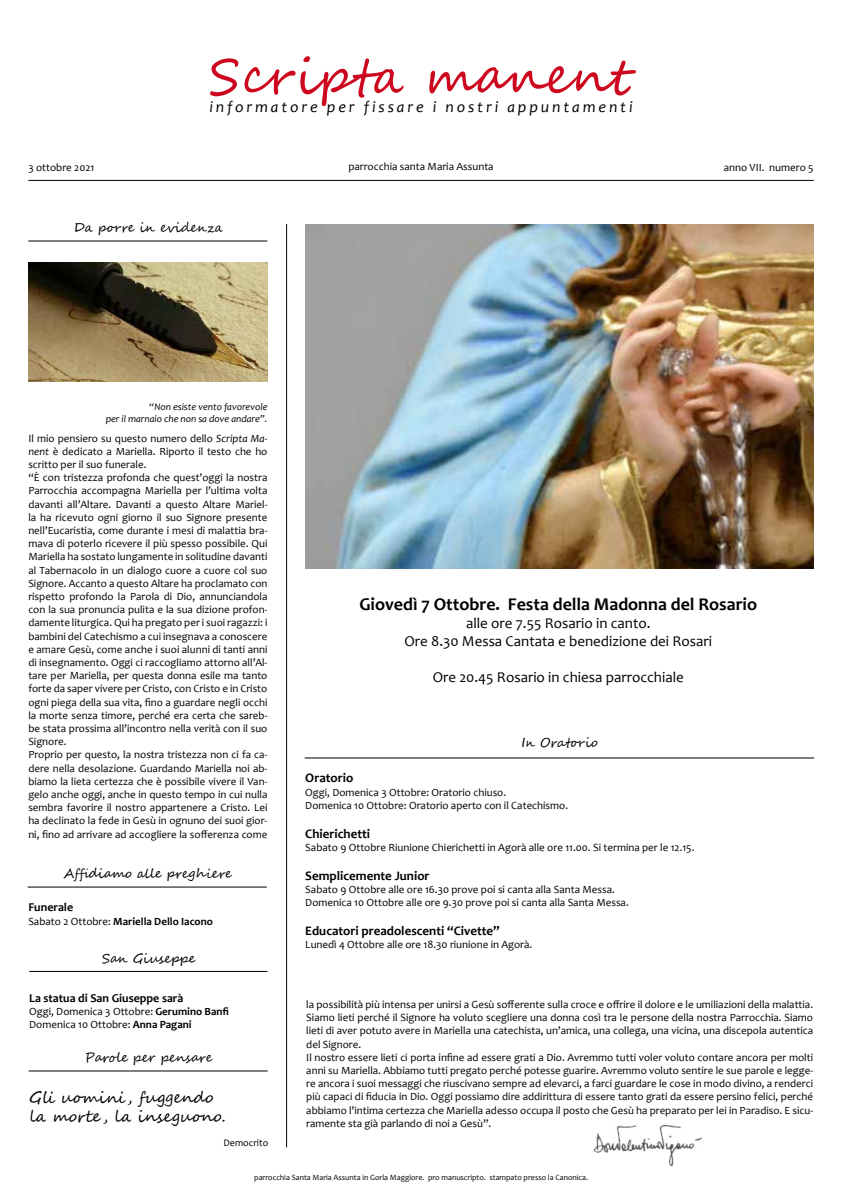
<style>
.page{position:relative;width:842px;height:1191px;background:#fff}
.page>*{position:absolute;margin:0;border:0;box-sizing:border-box;transform-origin:0 0}
.t1{font:50px "Segoe Script";letter-spacing:.01em;color:#cd071e}
.t2{font:700 18px "Candara";color:#000}
.t3{font:italic 16px "Candara";letter-spacing:.18em;color:#000}
.t4{font:16px/19.2px "Segoe Script";color:#000}
.t5{font:15px/18px "Candara";color:#000;text-align:center}
.t6{font:700 13px "Candara";color:#000}
.t7{font:13px "Segoe Script";color:#000}
.t8{font:13px "Segoe Script";letter-spacing:-.02em;color:#000}
.t9{font:700 12px "Candara";color:#000}
.t10{font:11px/13.2px "Candara";color:#000}
.t11{font:700 11px "Candara";color:#000}
.t12{font:italic 10px/12px "Candara";color:#000;text-align:right}
.t13{font:10px "Candara";color:#000}
.t14{font:8px "Candara";color:#000}
.s1{font-style:italic}
.s2{font-weight:400}
.s3{font-weight:700}
</style>
<div class="page">
<hr style="left:28px;top:180px;width:786px;height:1px;background:#000">
<hr style="left:286px;top:224px;width:1px;height:923px;background:#000">
<hr style="left:29px;top:1070px;width:239px;height:1px;background:#000">
<hr style="left:28px;top:887px;width:239px;height:1px;background:#000">
<hr style="left:28px;top:241px;width:239px;height:1px;background:#000">
<img style="left:28px;top:262px;width:239px;height:119px">
<img style="left:593px;top:1124px;width:109px;height:43px">
<hr style="left:29px;top:971px;width:238px;height:1px;background:#000">
<hr style="left:305px;top:758px;width:509px;height:1px;background:#000">
<img style="left:305px;top:224px;width:508px;height:344px">
<h1 class="t1" style="left:209px;top:36px;width:421px">Scripta manent</h1>
<h3 class="t3" style="left:209px;top:97px;width:425px">informatore per fissare i nostri appuntamenti</h3>
<p class="t10" style="left:348px;top:160px;width:147px">parrocchia santa Maria Assunta</p>
<p class="t10" style="left:28px;top:161px;width:68px">3 ottobre 2021</p>
<p class="t10" style="left:724px;top:160px;width:91px">anno VII. numero 5</p>
<p class="t7" style="left:74px;top:217px;width:151px">Da porre in evidenza</p>
<p class="t12" style="left:106px;top:401px;width:163px">“Non esiste vento favorevole<br>per il marnaio che non sa dove andare”.</p>
<p class="t10" style="left:28px;top:431px;width:241px">Il mio pensiero su questo numero dello <span class="s1">Scripta Ma&shy;nent</span> è dedicato a Mariella. Riporto il testo che ho scritto per il suo funerale.<br>“È con tristezza profonda che quest’oggi la nostra Parrocchia accompagna Mariella per l’ultima volta davanti all’Altare. Davanti a questo Altare Mariel&shy;la ha ricevuto ogni giorno il suo Signore presente nell’Eucaristia, come durante i mesi di malattia bra&shy;mava di poterlo ricevere il più spesso possibile. Qui Mariella ha sostato lungamente in solitudine davanti al Tabernacolo in un dialogo cuore a cuore col suo Signore. Accanto a questo Altare ha proclamato con rispetto profondo la Parola di Dio, annunciandola con la sua pronuncia pulita e la sua dizione profon&shy;damente liturgica. Qui ha pregato per i suoi ragazzi: i bambini del Catechismo a cui insegnava a conoscere e amare Gesù, come anche i suoi alunni di tanti anni di insegnamento. Oggi ci raccogliamo attorno all’Al&shy;tare per Mariella, per questa donna esile ma tanto forte da saper vivere per Cristo, con Cristo e in Cristo ogni piega della sua vita, fino a guardare negli occhi la morte senza timore, perché era certa che sareb&shy;be stata prossima all’incontro nella verità con il suo Signore.<br>Proprio per questo, la nostra tristezza non ci fa ca&shy;dere nella desolazione. Guardando Mariella noi ab&shy;biamo la lieta certezza che è possibile vivere il Van&shy;gelo anche oggi, anche in questo tempo in cui nulla sembra favorire il nostro appartenere a Cristo. Lei ha declinato la fede in Gesù in ognuno dei suoi gior&shy;ni, fino ad arrivare ad accogliere la sofferenza come</p>
<p class="t7" style="left:63px;top:863px;width:170px">Affidiamo alle preghiere</p>
<p class="t9" style="left:28px;top:900px;width:46px">Funerale</p>
<p class="t11" style="left:28px;top:914px;width:186px"><span class="s2">Sabato 2 Ottobre:</span> Mariella Dello Iacono</p>
<p class="t7" style="left:102px;top:948px;width:95px">San Giuseppe</p>
<h2 class="t2" style="left:359px;top:592px;width:399px">Giovedì 7 Ottobre. Festa della Madonna del Rosario</h2>
<h3 class="t5" style="left:404px;top:613px;width:309px">alle ore 7.55 Rosario in canto.<br>Ore 8.30 Messa Cantata e benedizione dei Rosari</h3>
<h3 class="t5" style="left:433px;top:667px;width:253px">Ore 20.45 Rosario in chiesa parrocchiale</h3>
<p class="t7" style="left:521px;top:732px;width:78px">In Oratorio</p>
<p class="t6" style="left:305px;top:770px;width:49px">Oratorio</p>
<p class="t10" style="left:305px;top:785px;width:264px">Oggi, Domenica 3 Ottobre: Oratorio chiuso.<br>Domenica 10 Ottobre: Oratorio aperto con il Catechismo.</p>
<p class="t6" style="left:305px;top:825px;width:66px">Chierichetti</p>
<p class="t10" style="left:305px;top:840px;width:391px">Sabato 9 Ottobre Riunione Chierichetti in Agorà alle ore 11.00. Si termina per le 12.15.</p>
<p class="t6" style="left:305px;top:867px;width:126px">Semplicemente Junior</p>
<p class="t10" style="left:305px;top:882px;width:325px">Sabato 9 Ottobre alle ore 16.30 prove poi si canta alla Santa Messa.<br>Domenica 10 Ottobre alle ore 9.30 prove poi si canta alla Santa Messa.</p>
<p class="t6" style="left:305px;top:922px;width:196px">Educatori preadolescenti “Civette”</p>
<p class="t10" style="left:305px;top:937px;width:229px">Lunedì 4 Ottobre alle ore 18.30 riunione in Agorà.</p>
<p class="t9" style="left:29px;top:990px;width:156px">La statua di San Giuseppe sarà</p>
<p class="t10" style="left:29px;top:1004px;width:201px">Oggi, Domenica 3 Ottobre: <span class="s3">Gerumino Banfi<br></span>Domenica 10 Ottobre: <span class="s3">Anna Pagani</span></p>
<p class="t10" style="left:306px;top:997px;width:508px">la possibilità più intensa per unirsi a Gesù sofferente sulla croce e offrire il dolore e le umiliazioni della malattia.<br>Siamo lieti perché il Signore ha voluto scegliere una donna così tra le persone della nostra Parrocchia. Siamo lieti di aver potuto avere in Mariella una catechista, un’amica, una collega, una vicina, una discepola autentica del Signore.<br>Il nostro essere lieti ci porta infine ad essere grati a Dio. Avremmo tutti voler voluto contare ancora per molti anni su Mariella. Abbiamo tutti pregato perché potesse guarire. Avremmo voluto sentire le sue parole e legge&shy;re ancora i suoi messaggi che riuscivano sempre ad elevarci, a farci guardare le cose in modo divino, a renderci più capaci di fiducia in Dio. Oggi possiamo dire addirittura di essere tanto grati da essere persino felici, perché abbiamo l’intima certezza che Mariella adesso occupa il posto che Gesù ha preparato per lei in Paradiso. E sicu&shy;ramente sta già parlando di noi a Gesù”.</p>
<p class="t8" style="left:85px;top:1047px;width:129px">Parole per pensare</p>
<h3 class="t4" style="left:29px;top:1088px;width:198px">Gli uomini, fuggendo la morte , la inseguono.</h3>
<p class="t13" style="left:224px;top:1136px;width:46px">Democrito</p>
<p class="t14" style="left:254px;top:1172px;width:335px">parrocchia Santa Maria Assunta in Gorla Maggiore. pro manuscripto. stampato presso la Canonica.</p>
</div>
